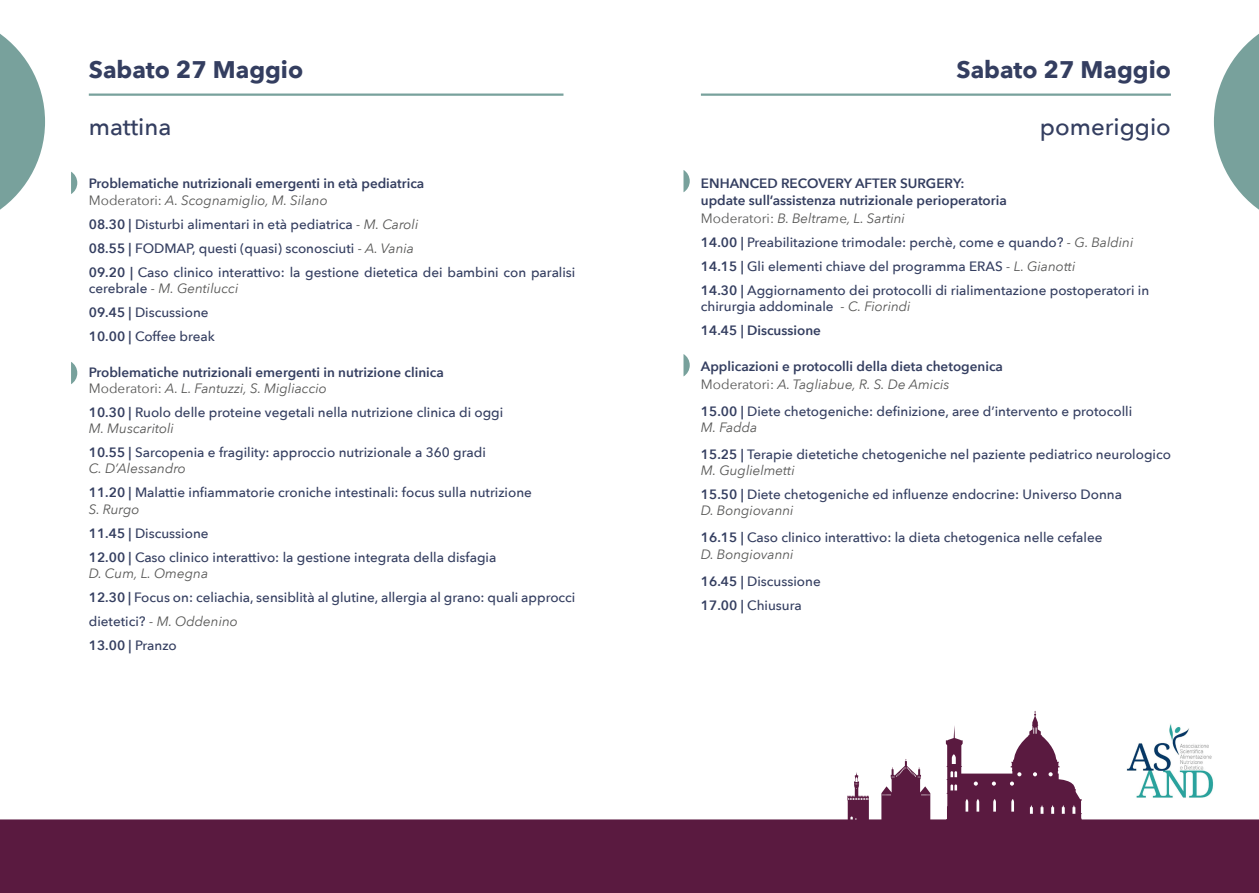
<style>
.page{position:relative;width:1259px;height:893px;background:#fff}
.page>*{position:absolute;margin:0;border:0;box-sizing:border-box;transform-origin:0 0}
.t1{font:700 24px "Avenir Next";color:#343e60}
.t2{font:500 24px "Avenir Next";color:#343e60}
.t3{font:500 13.5px/24px "Avenir Next";color:#343e60}
.t4{font:600 13.5px/16.2px "Avenir Next";color:#343e60}
.s1{font-weight:400;color:#575756}
.s2{font-weight:400;font-style:italic;color:#575756}
.s3{font-weight:600}
</style>
<div class="page">
<svg style="left:0;top:34px;width:45px;height:176px"></svg>
<svg style="left:1214px;top:34px;width:45px;height:176px"></svg>
<hr style="left:89px;top:94px;width:474px;height:2px;background:#78a19c">
<hr style="left:701px;top:94px;width:470px;height:2px;background:#78a19c">
<svg style="left:71px;top:172px;width:6px;height:22px"></svg>
<svg style="left:71px;top:362px;width:6px;height:22px"></svg>
<svg style="left:683px;top:170px;width:7px;height:22px"></svg>
<svg style="left:683px;top:354px;width:7px;height:22px"></svg>
<svg style="left:0;top:711px;width:1259px;height:182px"></svg>
<img style="left:1124px;top:723px;width:94px;height:78px">
<h1 class="t1" style="left:89px;top:49px;width:216px">Sabato 27 Maggio</h1>
<h1 class="t1" style="left:956px;top:49px;width:216px">Sabato 27 Maggio</h1>
<h1 class="t2" style="left:89px;top:106px;width:84px">mattina</h1>
<h1 class="t2" style="left:1040px;top:106px;width:132px">pomeriggio</h1>
<p class="t4" style="left:89px;top:175px;width:337px">Problematiche nutrizionali emergenti in età pediatrica<br><span class="s1">Moderatori:</span> <span class="s2">A. Scognamiglio, M. Silano</span></p>
<p class="t3" style="left:89px;top:211px;width:488px"><span class="s3">08.30 |</span> Disturbi alimentari in età pediatrica <span class="s2">- M. Caroli<br></span><span class="s3">08.55 |</span> FODMAP, questi (quasi) sconosciuti <span class="s2">- A. Vania<br></span><span class="s3">09.20 |</span> Caso clinico interattivo: la gestione dietetica dei bambini con paralisi</p>
<p class="t3" style="left:89px;top:276px;width:151px">cerebrale <span class="s2">- M. Gentilucci<br></span><span class="s3">09.45 |</span> Discussione<br><span class="s3">10.00 |</span> Coffee break</p>
<p class="t4" style="left:89px;top:364px;width:356px">Problematiche nutrizionali emergenti in nutrizione clinica<br><span class="s1">Moderatori:</span> <span class="s2">A. L. Fantuzzi, S. Migliaccio</span></p>
<p class="t3" style="left:89px;top:404px;width:416px;line-height:16.2px"><span class="s3">10.30 |</span> Ruolo delle proteine vegetali nella nutrizione clinica di oggi<br><span class="s2">M. Muscaritoli</span></p>
<p class="t3" style="left:89px;top:444px;width:398px;line-height:16.2px"><span class="s3">10.55 |</span> Sarcopenia e fragility: approccio nutrizionale a 360 gradi<br><span class="s2">C. D’Alessandro</span></p>
<p class="t3" style="left:89px;top:484px;width:445px;line-height:16.2px"><span class="s3">11.20 |</span> Malattie infiammatorie croniche intestinali: focus sulla nutrizione<br><span class="s2">S. Rurgo</span></p>
<p class="t3" style="left:89px;top:520px;width:409px"><span class="s3">11.45 |</span> Discussione<br><span class="s3">12.00 |</span> Caso clinico interattivo: la gestione integrata della disfagia</p>
<p class="t3" style="left:89px;top:561px;width:488px"><span class="s2">D. Cum, L. Omegna<br></span><span class="s3">12.30 |</span> Focus on: celiachia, sensiblità al glutine, allergia al grano: quali approcci dietetici? <span class="s2">- M. Oddenino<br></span><span class="s3">13.00 |</span> Pranzo</p>
<p class="t4" style="left:701px;top:175px;width:307px">ENHANCED RECOVERY AFTER SURGERY: update sull’assistenza nutrizionale perioperatoria</p>
<p class="t3" style="left:701px;top:205px;width:450px"><span class="s1">Moderatori:</span> <span class="s2">B. Beltram</span><span class="s1">e</span><span class="s2">, L. Sartini<br></span><span class="s3">14.00 |</span> Preabilitazione trimodale: perchè, come e quando? <span class="s2">- G. Baldini </span><span class="s3">14.15 |</span> Gli elementi chiave del programma ERAS <span class="s2">- L. Gianotti<br></span><span class="s3">14.30 |</span> Aggiornamento dei protocolli di rialimentazione postoperatori in</p>
<p class="t3" style="left:701px;top:294px;width:211px">chirurgia addominale <span class="s2">- C. Fiorindi<br></span><span class="s3">14.45 | Discussione</span></p>
<p class="t4" style="left:701px;top:357px;width:304px;line-height:18px">Applicazioni e protocolli della dieta chetogenica<br><span class="s1">Moderatori:</span> <span class="s2">A. Tagliabue, R. S. De Amicis</span></p>
<p class="t3" style="left:701px;top:402px;width:433px;line-height:16.2px"><span class="s3">15.00 |</span> Diete chetogeniche: definizione, aree d’intervento e protocolli<br><span class="s2">M. Fadda</span></p>
<p class="t3" style="left:701px;top:446px;width:471px;line-height:16.2px"><span class="s3">15.25 |</span> Terapie dietetiche chetogeniche nel paziente pediatrico neurologico<br><span class="s2">M. Guglielmetti</span></p>
<p class="t3" style="left:701px;top:486px;width:423px;line-height:16.2px"><span class="s3">15.50 |</span> Diete chetogeniche ed influenze endocrine: Universo Donna<br><span class="s2">D. Bongiovanni</span></p>
<p class="t3" style="left:701px;top:529px;width:403px;line-height:16.2px"><span class="s3">16.15 |</span> Caso clinico interattivo: la dieta chetogenica nelle cefalee<br><span class="s2">D. Bongiovanni</span></p>
<p class="t3" style="left:701px;top:568px;width:121px"><span class="s3">16.45 |</span> Discussione<br><span class="s3">17.00 |</span> Chiusura</p>
</div>
